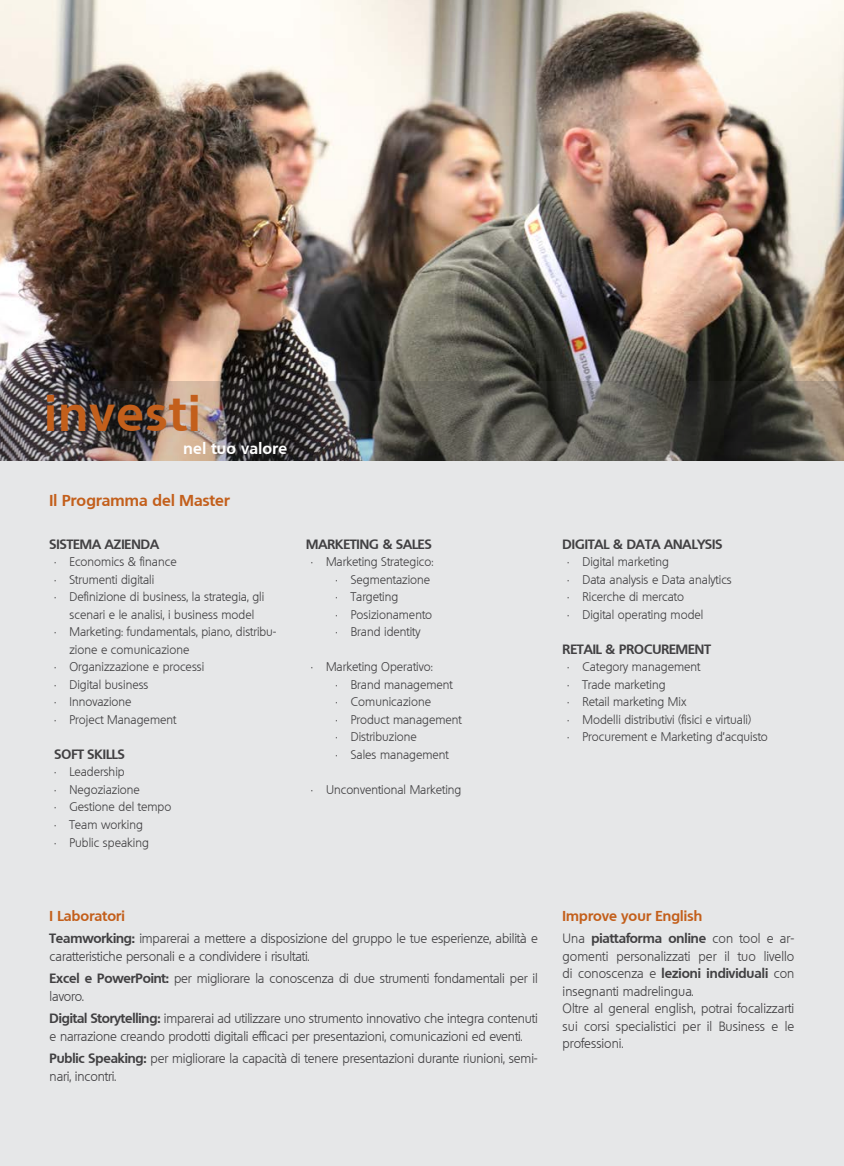
<style>
.page{position:relative;width:844px;height:1166px;background:#fff}
.page>*{position:absolute;margin:0;border:0;box-sizing:border-box;transform-origin:0 0}
.t1{font:700 48.12px "Quebec";letter-spacing:.05em;color:#c35f1b}
.t2{font:700 15.4px "Quebec";letter-spacing:.01em;color:#c35f1b}
.t3{font:700 15.4px "Quebec";letter-spacing:.025em;color:#fff}
.t4{font:700 14px "Quebec";letter-spacing:.01em;color:#c35f1b}
.t5{font:300 13.12px/17.5px "Quebec";letter-spacing:-.01em;color:#414042}
.t6{font:700 13.12px "Quebec";color:#414042}
.t7{font:300 12.25px/17.5px "Quebec";color:#414042;text-align:center}
.s1{font-weight:700}
</style>
<div class="page">
<div style="left:0;top:457px;width:843px;height:709px;background:#e6e7e8"></div>
<img style="left:0;top:0;width:843px;height:381px">
<svg style="left:0;top:381px;width:843px;height:80px;background:#57524e"></svg>
<h1 class="t1" style="left:45px;top:382px;width:157px">investi</h1>
<p class="t3" style="left:183px;top:438px;width:105px">nel tuo valore</p>
<p class="t2" style="left:50px;top:490px;width:181px">Il Programma del Master</p>
<p class="t6" style="left:50px;top:535px;width:111px">SISTEMA AZIENDA</p>
<p class="t7" style="left:55px;top:553px;width:123px">• Economics &amp; finance</p>
<p class="t7" style="left:55px;top:571px;width:101px">• Strumenti digitali</p>
<p class="t7" style="left:55px;top:588px;width:211px">• Definizione di business, la strategia, gli scenari e le analisi, i business model</p>
<p class="t7" style="left:69px;top:623px;width:208px;text-align:left;text-indent:-15px">• Marketing: fundamentals, piano, distribu&shy;zione e comunicazione</p>
<p class="t7" style="left:55px;top:658px;width:151px">• Organizzazione e processi</p>
<p class="t7" style="left:55px;top:676px;width:95px">• Digital business</p>
<p class="t7" style="left:55px;top:693px;width:78px">• Innovazione</p>
<p class="t7" style="left:55px;top:711px;width:123px">• Project Management</p>
<p class="t6" style="left:55px;top:745px;width:71px">SOFT SKILLS</p>
<p class="t7" style="left:55px;top:763px;width:72px">• Leadership</p>
<p class="t7" style="left:55px;top:781px;width:87px">• Negoziazione</p>
<p class="t7" style="left:55px;top:798px;width:118px">• Gestione del tempo</p>
<p class="t7" style="left:55px;top:816px;width:90px">• Team working</p>
<p class="t7" style="left:55px;top:833px;width:96px">• Public speaking</p>
<p class="t6" style="left:306px;top:535px;width:127px">MARKETING &amp; SALES</p>
<p class="t7" style="left:311px;top:553px;width:124px">• Marketing Strategico:</p>
<p class="t7" style="left:336px;top:571px;width:96px">• Segmentazione</p>
<p class="t7" style="left:336px;top:588px;width:64px">• Targeting</p>
<p class="t7" style="left:336px;top:606px;width:98px">• Posizionamento</p>
<p class="t7" style="left:336px;top:623px;width:86px">• Brand identity</p>
<p class="t7" style="left:311px;top:658px;width:123px">• Marketing Operativo:</p>
<p class="t7" style="left:336px;top:676px;width:118px">• Brand management</p>
<p class="t7" style="left:336px;top:693px;width:97px">• Comunicazione</p>
<p class="t7" style="left:336px;top:711px;width:127px">• Product management</p>
<p class="t7" style="left:336px;top:728px;width:82px">• Distribuzione</p>
<p class="t7" style="left:336px;top:746px;width:114px">• Sales management</p>
<p class="t7" style="left:311px;top:781px;width:152px">• Unconventional Marketing</p>
<p class="t4" style="left:50px;top:906px;width:77px">I Laboratori</p>
<p class="t5" style="left:50px;top:930px;width:489px"><span class="s1">Teamworking:</span> imparerai a mettere a disposizione del gruppo le tue esperienze, abilità e caratteristiche personali e a condividere i risultati.</p>
<p class="t5" style="left:50px;top:970px;width:489px"><span class="s1">Excel e PowerPoint:</span> per migliorare la conoscenza di due strumenti fondamentali per il lavoro.</p>
<p class="t5" style="left:50px;top:1010px;width:489px"><span class="s1">Digital Storytelling:</span> imparerai ad utilizzare uno strumento innovativo che integra contenuti e narrazione creando prodotti digitali efficaci per presentazioni, comunicazioni ed eventi.</p>
<p class="t5" style="left:50px;top:1049px;width:489px"><span class="s1">Public Speaking:</span> per migliorare la capacità di tenere presentazioni durante riunioni, semi&shy;nari, incontri.</p>
<p class="t6" style="left:562px;top:535px;width:161px">DIGITAL &amp; DATA ANALYSIS</p>
<p class="t7" style="left:567px;top:553px;width:103px">• Digital marketing</p>
<p class="t7" style="left:567px;top:571px;width:166px">• Data analysis e Data analytics</p>
<p class="t7" style="left:567px;top:588px;width:118px">• Ricerche di mercato</p>
<p class="t7" style="left:567px;top:606px;width:137px">• Digital operating model</p>
<p class="t6" style="left:562px;top:640px;width:149px">RETAIL &amp; PROCUREMENT</p>
<p class="t7" style="left:567px;top:658px;width:134px">• Category management</p>
<p class="t7" style="left:567px;top:676px;width:99px">• Trade marketing</p>
<p class="t7" style="left:567px;top:693px;width:120px">• Retail marketing Mix</p>
<p class="t7" style="left:567px;top:711px;width:185px">• Modelli distributivi (fisici e virtuali)</p>
<p class="t7" style="left:567px;top:728px;width:202px">• Procurement e Marketing d’acquisto</p>
<p class="t4" style="left:562px;top:906px;width:141px">Improve your English</p>
<p class="t5" style="left:562px;top:930px;width:233px">Una <span class="s1">piattaforma online</span> con tool e ar&shy;gomenti personalizzati per il tuo livello di conoscenza e <span class="s1">lezioni individuali</span> con insegnanti madrelingua.<br>Oltre al general english, potrai focalizzarti sui corsi specialistici per il Business e le professioni.</p>
</div>
